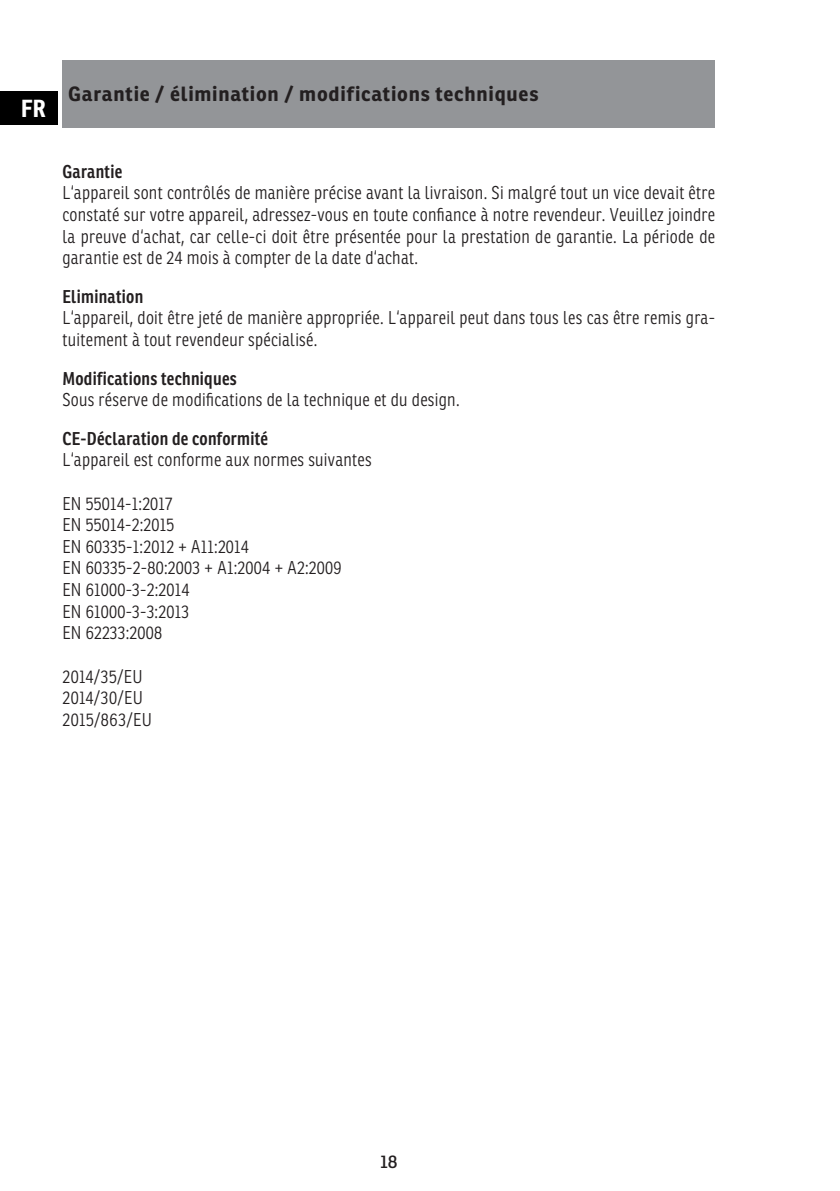
<style>
.page{position:relative;width:840px;height:1191px;background:#fff}
.page>*{position:absolute;margin:0;border:0;box-sizing:border-box;transform-origin:0 0}
.t1{font:700 24px "Ronnia Cond";color:#fff}
.t2{font:700 20px "Ronnia";letter-spacing:.035em;color:#231f20}
.t3{font:300 18px/21.6px "Ronnia Cond";letter-spacing:.015em;color:#231f20}
.t4{font:600 18px "Ronnia Cond";letter-spacing:.015em;color:#231f20}
.t5{font:18px "Ronnia";color:#231f20}
</style>
<div class="page">
<div style="left:62px;top:60px;width:652px;height:67px;background:#939598"></div>
<div style="left:0;top:91px;width:57px;height:34px;background:#000"></div>
<h1 class="t1" style="left:21px;top:93px;width:26px">FR</h1>
<p class="t2" style="left:68px;top:81px;width:471px">Garantie / élimination / modifications techniques</p>
<p class="t4" style="left:62px;top:160px;width:61px">Garantie</p>
<p class="t3" style="left:62px;top:182px;width:654px;text-align:justify">L‘appareil sont contrôlés de manière précise avant la livraison. Si malgré tout un vice devait être constaté sur votre appareil, adressez-vous en toute confiance à notre revendeur. Veuillez joindre la preuve d‘achat, car celle-ci doit être présentée pour la prestation de garantie. La période de garantie est de 24 mois à compter de la date d‘achat.</p>
<p class="t4" style="left:62px;top:285px;width:82px">Elimination</p>
<p class="t3" style="left:62px;top:307px;width:653px">L‘appareil, doit être jeté de manière appropriée. L‘appareil peut dans tous les cas être remis gra&shy;tuitement à tout revendeur spécialisé.</p>
<p class="t4" style="left:62px;top:367px;width:176px">Modifications techniques</p>
<p class="t3" style="left:62px;top:389px;width:398px">Sous réserve de modifications de la technique et du design.</p>
<p class="t4" style="left:62px;top:427px;width:207px">CE-Déclaration de conformité</p>
<p class="t3" style="left:62px;top:449px;width:311px">L‘appareil est conforme aux normes suivantes</p>
<p class="t3" style="left:62px;top:492px;width:280px">EN 55014-1:2017<br>EN 55014-2:2015<br>EN 60335-1:2012 + A11:2014<br>EN 60335-2-80:2003 + A1:2004 + A2:2009<br>EN 61000-3-2:2014<br>EN 61000-3-3:2013<br>EN 62233:2008</p>
<p class="t3" style="left:62px;top:665px;width:91px">2014/35/EU<br>2014/30/EU<br>2015/863/EU</p>
<p class="t5" style="left:380px;top:1150px;width:19px">18</p>
</div>
